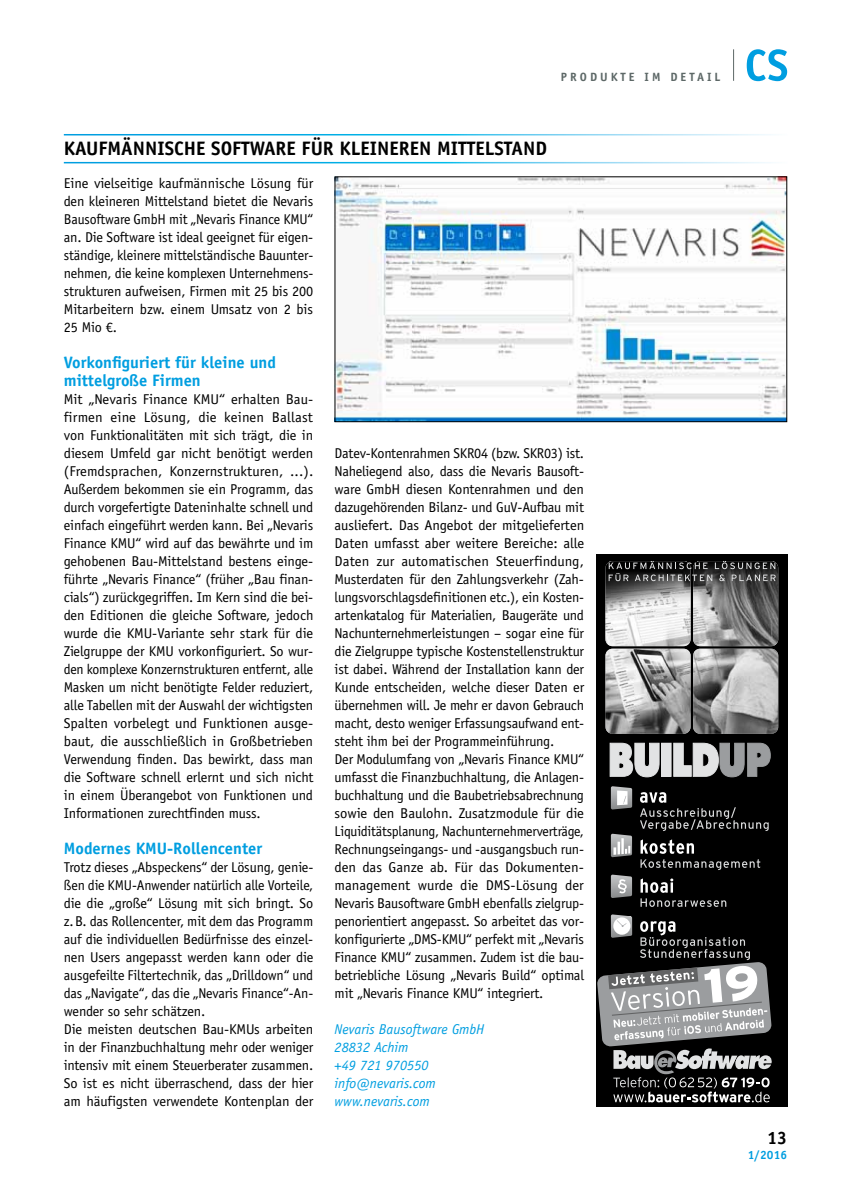
<style>
.page{position:relative;width:851px;height:1191px;background:#fff}
.page>*{position:absolute;margin:0;border:0;box-sizing:border-box;transform-origin:0 0}
.t1{font:700 19.5px "Officina Sans Std";color:#000}
.t2{font:700 18px "Officina Sans Std";color:#000}
.t3{font:700 16.5px/18px "Officina Sans Std";color:#009ee0}
.t4{font:14.25px/18px "Officina Sans Std";letter-spacing:-.015em;color:#000}
.t5{font:italic 14.25px/18px "Officina Sans Std";color:#009ee0}
.t6{font:700 12px "Officina Sans Std";letter-spacing:.25em;color:#5d6867}
.t7{font:700 12px "Officina Sans Std";color:#009ee0}
</style>
<div class="page">
<hr style="left:733px;top:49px;width:1px;height:32px;background:#5d6867">
<svg style="left:746px;top:49px;width:41px;height:32px"></svg>
<div style="left:596px;top:554px;width:191px;height:552px;background:#000"></div>
<svg style="left:640px;top:878px;width:86px;height:29px"></svg>
<svg style="left:640px;top:839px;width:120px;height:31px"></svg>
<svg style="left:640px;top:792px;width:128px;height:39px"></svg>
<div style="left:660px;top:742px;width:11px;height:35px;border:1px solid #000"></div>
<svg style="left:609px;top:742px;width:51px;height:36px"></svg>
<div style="left:661px;top:743px;width:10px;height:33px;background:#e2e3e4"></div>
<svg style="left:673px;top:742px;width:98px;height:36px"></svg>
<svg style="left:605px;top:561px;width:173px;height:173px;background:#929292"></svg>
<svg style="left:610px;top:786px;width:22px;height:23px"></svg>
<svg style="left:610px;top:833px;width:22px;height:24px"></svg>
<svg style="left:610px;top:874px;width:22px;height:24px"></svg>
<svg style="left:597px;top:914px;width:175px;height:188px"></svg>
<img style="left:336px;top:178px;width:449px;height:242px">
<div style="left:334px;top:176px;width:453px;height:246px;border:1px solid #000"></div>
<p class="t6" style="left:561px;top:69px;width:92px">Produkte IM</p>
<p class="t6" style="left:670px;top:69px;width:10px">DETAIL</p>
<h1 class="t1" style="left:64px;top:136px;width:484px">kaufmännische software für kleineren mittelstand</h1>
<p class="t4" style="left:64px;top:174px;width:251px;text-align:justify">Eine vielseitige kaufmännische Lösung für den kleineren Mittelstand bietet die Nevaris Bausoftware GmbH mit „Nevaris Finance KMU“ an. Die Software ist ideal geeignet für eigen&shy;ständige, kleinere mittelständische Bauunter&shy;nehmen, die keine komplexen Unternehmens&shy;strukturen aufweisen, Firmen mit 25 bis 200<br>Mitarbeitern bzw. einem Umsatz von 2 bis 25 Mio €.</p>
<p class="t3" style="left:64px;top:353px;width:214px">Vorkonfiguriert für kleine und mittelgroße Firmen</p>
<p class="t4" style="left:64px;top:390px;width:251px">Mit „Nevaris Finance KMU“ erhalten Bau&shy;firmen eine Lösung, die keinen Ballast von Funktionalitäten mit sich trägt, die in diesem Umfeld gar nicht benötigt werden (Fremdsprachen, Konzernstrukturen, ...).<br>Außerdem bekommen sie ein Programm, das durch vorgefertigte Dateninhalte schnell und einfach eingeführt werden kann. Bei „Nevaris Finance KMU“ wird auf das bewährte und im gehobenen Bau-Mittelstand bestens einge&shy;führte „Nevaris Finance“ (früher „Bau finan&shy;cials“) zurückgegriffen. Im Kern sind die bei&shy;den Editionen die gleiche Software, jedoch wurde die KMU-Variante sehr stark für die Zielgruppe der KMU vorkonfiguriert. So wur&shy;den komplexe Konzernstrukturen entfernt, alle Masken um nicht benötigte Felder reduziert, alle Tabellen mit der Auswahl der wichtigsten Spalten vorbelegt und Funktionen ausge&shy;baut, die ausschließlich in Großbetrieben Verwendung finden. Das bewirkt, dass man die Software schnell erlernt und sich nicht in einem Überangebot von Funktionen und Informationen zurechtfinden muss.</p>
<p class="t3" style="left:64px;top:839px;width:83px">Modernes KMU</p>
<p class="t3" style="left:167px;top:839px;width:97px">-Rollencenter</p>
<p class="t4" style="left:64px;top:858px;width:251px">Trotz dieses „Abspeckens“ der Lösung, genie&shy;ßen die KMU-Anwender natürlich alle Vorteile, die die „große“ Lösung mit sich bringt. So z.B. das Rollencenter, mit dem das Programm auf die individuellen Bedürfnisse des einzel&shy;nen Users angepasst werden kann oder die ausgefeilte Filtertechnik, das „Drilldown“ und das „Navigate“, das die „Nevaris Finance“-An&shy;wender so sehr schätzen.<br>Die meisten deutschen Bau-KMUs arbeiten in der Finanzbuchhaltung mehr oder weniger intensiv mit einem Steuerberater zusammen.<br>So ist es nicht überraschend, dass der hier am häufigsten verwendete Kontenplan der</p>
<p class="t4" style="left:334px;top:444px;width:251px">Datev-Kontenrahmen SKR04 (bzw. SKR03) ist.<br>Naheliegend also, dass die Nevaris Bausoft&shy;ware GmbH diesen Kontenrahmen und den dazugehörenden Bilanz- und GuV-Aufbau mit ausliefert. Das Angebot der mitgelieferten Daten umfasst aber weitere Bereiche: alle Daten zur automatischen Steuerfindung, Musterdaten für den Zahlungsverkehr (Zah&shy;lungsvorschlagsdefinitionen etc.), ein Kosten&shy;artenkatalog für Materialien, Baugeräte und Nachunternehmerleistungen – sogar eine für die Zielgruppe typische Kostenstellenstruktur ist dabei. Während der Installation kann der Kunde entscheiden, welche dieser Daten er übernehmen will. Je mehr er davon Gebrauch macht, desto weniger Erfassungsaufwand ent&shy;steht ihm bei der Programmeinführung.<br>Der Modulumfang von „Nevaris Finance KMU“ umfasst die Finanzbuchhaltung, die Anlagen&shy;buchhaltung und die Baubetriebsabrechnung sowie den Baulohn. Zusatzmodule für die Liquiditätsplanung, Nachunternehmerverträge, Rechnungseingangs- und -ausgangsbuch run&shy;den das Ganze ab. Für das Dokumenten&shy;management wurde die DMS-Lösung der Nevaris Bausoftware GmbH ebenfalls zielgrup&shy;penorientiert angepasst. So arbeitet das vor&shy;konfigurierte „DMS-KMU“ perfekt mit „Nevaris Finance KMU“ zusammen. Zudem ist die bau&shy;betriebliche Lösung „Nevaris Build“ optimal mit „Nevaris Finance KMU“ integriert.</p>
<p class="t5" style="left:334px;top:1020px;width:151px">Nevaris Bausoftware GmbH<br>28832 Achim<br>+49 721 970550 info@nevaris.com www.nevaris.com</p>
<p class="t2" style="left:767px;top:1127px;width:22px">13</p>
<p class="t7" style="left:747px;top:1147px;width:41px">1/2016</p>
</div>
